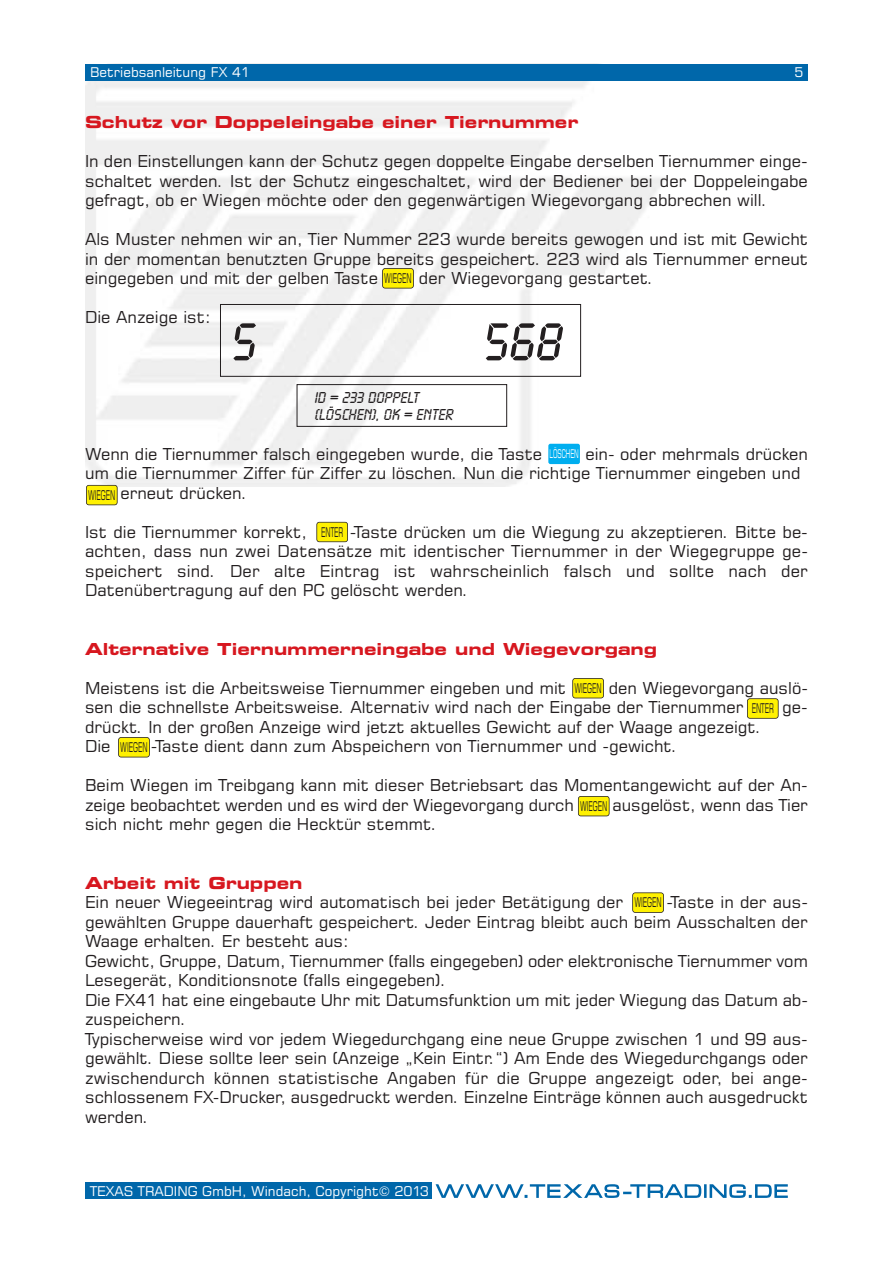
<style>
.page{position:relative;width:893px;height:1263px;background:#fff}
.page>*{position:absolute;margin:0;border:0;box-sizing:border-box;transform-origin:0 0}
.t1{font:55.5px "Lcd D";color:#231f20}
.t2{font:16.5px/19.5px "Square 721 BT";color:#231f20}
.t3{font:700 expanded 16.5px "Square 721 BT";color:#d7171f}
.t4{font:16.5px/16.5px "Lcd D";color:#231f20}
.t5{font:13.5px "Square 721 BT";color:#fff}
.t6{font:13.5px "Square 721 BT";color:#231f20;scale:.5 1}
.t7{font:12px "Square 721 BT";color:#fff;scale:.5 1}
</style>
<div class="page">
<svg style="left:436px;top:1184px;width:352px;height:14px"></svg>
<div style="left:85px;top:1182px;width:346px;height:17px;background:#0067aa"></div>
<div style="left:85px;top:64px;width:723px;height:17px;background:#0067aa"></div>
<div style="left:220px;top:304px;width:361px;height:73px;border:1px solid #231f20"></div>
<div style="left:297px;top:384px;width:210px;height:43px;border:1px solid #231f20"></div>
<div style="left:633px;top:893px;width:30px;height:19px;background:#fff101;border-radius:3px"></div>
<div style="left:632px;top:892px;width:32px;height:21px;border:2px solid #231f20;border-radius:3px"></div>
<div style="left:578px;top:796px;width:31px;height:20px;background:#fff101;border-radius:3px"></div>
<div style="left:578px;top:796px;width:31px;height:20px;border:2px solid #231f20;border-radius:3px"></div>
<div style="left:573px;top:678px;width:30px;height:20px;background:#fff101;border-radius:3px"></div>
<div style="left:572px;top:678px;width:32px;height:20px;border:2px solid #231f20;border-radius:3px"></div>
<div style="left:119px;top:737px;width:30px;height:20px;background:#fff101;border-radius:3px"></div>
<div style="left:118px;top:737px;width:32px;height:20px;border:2px solid #231f20;border-radius:3px"></div>
<div style="left:86px;top:485px;width:31px;height:20px;background:#fff101;border-radius:3px"></div>
<div style="left:86px;top:485px;width:32px;height:20px;border:2px solid #231f20;border-radius:3px"></div>
<div style="left:383px;top:269px;width:30px;height:19px;background:#fff101;border-radius:3px"></div>
<div style="left:382px;top:268px;width:32px;height:20px;border:2px solid #231f20;border-radius:3px"></div>
<div style="left:317px;top:522px;width:31px;height:20px;background:#fff101;border-radius:3px"></div>
<div style="left:316px;top:522px;width:32px;height:20px;border:2px solid #231f20;border-radius:3px"></div>
<div style="left:747px;top:699px;width:31px;height:19px;background:#fff101;border-radius:3px"></div>
<div style="left:747px;top:698px;width:32px;height:21px;border:2px solid #231f20;border-radius:3px"></div>
<div style="left:548px;top:444px;width:32px;height:20px;background:#00aeef;border-radius:2px"></div>
<p class="t5" style="left:90px;top:68px;width:161px">Betriebsanleitung FX 41</p>
<p class="t5" style="left:794px;top:68px;width:11px">5</p>
<p class="t3" style="left:85px;top:116px;width:495px">Schutz vor Doppeleingabe einer Tiernummer</p>
<p class="t2" style="left:85px;top:153px;width:724px;text-align:justify">In den Einstellungen kann der Schutz gegen doppelte Eingabe derselben Tiernummer einge&shy;schaltet werden. Ist der Schutz eingeschaltet, wird der Bediener bei der Doppeleingabe gefragt, ob er Wiegen möchte oder den gegenwärtigen Wiegevorgang abbrechen will.</p>
<p class="t2" style="left:85px;top:231px;width:724px;text-align:justify">Als Muster nehmen wir an, Tier Nummer 223 wurde bereits gewogen und ist mit Gewicht in der momentan benutzten Gruppe bereits gespeichert. 223 wird als Tiernummer erneut eingegeben und mit der gelben Taste</p>
<p class="t2" style="left:419px;top:270px;width:236px">der Wiegevorgang gestartet.</p>
<p class="t6" style="left:384px;top:273px;width:56px">WIEGEN</p>
<p class="t2" style="left:85px;top:309px;width:127px">Die Anzeige ist:</p>
<h1 class="t1" style="left:228px;top:309px;width:29px">S</h1>
<h1 class="t1" style="left:481px;top:309px;width:81px">568</h1>
<p class="t4" style="left:314px;top:389px;width:140px">ID = 233 DOPPELT (LÖSCHEN), OK = ENTER</p>
<p class="t7" style="left:549px;top:449px;width:60px">LÖSCHEN</p>
<p class="t2" style="left:85px;top:446px;width:459px">Wenn die Tiernummer falsch eingegeben wurde, die Taste</p>
<p class="t2" style="left:585px;top:446px;width:224px">ein- oder mehrmals drücken</p>
<p class="t2" style="left:85px;top:465px;width:717px">um die Tiernummer Ziffer für Ziffer zu löschen. Nun die richtige Tiernummer eingeben und</p>
<p class="t2" style="left:120px;top:485px;width:128px">erneut drücken.</p>
<p class="t2" style="left:85px;top:524px;width:223px">Ist die Tiernummer korrekt,</p>
<p class="t6" style="left:88px;top:490px;width:56px">WIEGEN</p>
<p class="t2" style="left:85px;top:524px;width:724px;text-align:justify;text-indent:265px">-Taste drücken um die Wiegung zu akzeptieren. Bitte be&shy;achten, dass nun zwei Datensätze mit identischer Tiernummer in der Wiegegruppe ge&shy;speichert sind. Der alte Eintrag ist wahrscheinlich falsch und sollte nach der Datenübertragung auf den PC gelöscht werden.</p>
<p class="t6" style="left:321px;top:527px;width:46px">ENTER</p>
<p class="t3" style="left:85px;top:643px;width:574px">Alternative Tiernummerneingabe und Wiegevorgang</p>
<p class="t2" style="left:85px;top:680px;width:482px">Meistens ist die Arbeitsweise Tiernummer eingeben und mit</p>
<p class="t2" style="left:85px;top:680px;width:724px;text-indent:524px">den Wiegevorgang auslö&shy;sen die schnellste Arbeitsweise. Alternativ wird nach der Eingabe der Tiernummer</p>
<p class="t6" style="left:574px;top:683px;width:56px">WIEGEN</p>
<p class="t6" style="left:752px;top:703px;width:46px">ENTER</p>
<p class="t2" style="left:782px;top:699px;width:27px">ge-</p>
<p class="t2" style="left:85px;top:719px;width:678px">drückt. In der großen Anzeige wird jetzt aktuelles Gewicht auf der Waage angezeigt.<br>Die</p>
<p class="t2" style="left:151px;top:738px;width:528px">-Taste dient dann zum Abspeichern von Tiernummer und -gewicht.</p>
<p class="t2" style="left:85px;top:777px;width:724px">Beim Wiegen im Treibgang kann mit dieser Betriebsart das Momentangewicht auf der An&shy;zeige beobachtet werden und es wird der Wiegevorgang durch</p>
<p class="t6" style="left:120px;top:742px;width:56px">WIEGEN</p>
<p class="t2" style="left:613px;top:797px;width:197px">ausgelöst, wenn das Tier</p>
<p class="t6" style="left:580px;top:801px;width:56px">WIEGEN</p>
<p class="t2" style="left:85px;top:816px;width:353px">sich nicht mehr gegen die Hecktür stemmt.</p>
<p class="t3" style="left:85px;top:877px;width:219px">Arbeit mit Gruppen</p>
<p class="t2" style="left:85px;top:894px;width:540px">Ein neuer Wiegeeintrag wird automatisch bei jeder Betätigung der</p>
<p class="t2" style="left:85px;top:894px;width:724px;text-indent:581px">-Taste in der aus&shy;gewählten Gruppe dauerhaft gespeichert. Jeder Eintrag bleibt auch beim Ausschalten der Waage erhalten. Er besteht aus:<br>Gewicht, Gruppe, Datum, Tiernummer (falls eingegeben) oder elektronische Tiernummer vom Lesegerät, Konditionsnote (falls eingegeben).<br>Die FX41 hat eine eingebaute Uhr mit Datumsfunktion um mit jeder Wiegung das Datum ab&shy;zuspeichern.<br>Typischerweise wird vor jedem Wiegedurchgang eine neue Gruppe zwischen 1 und 99 aus&shy;gewählt. Diese sollte leer sein (Anzeige „Kein Eintr.“) Am Ende des Wiegedurchgangs oder zwischendurch können statistische Angaben für die Gruppe angezeigt oder, bei ange&shy;schlossenem FX-Drucker, ausgedruckt werden. Einzelne Einträge können auch ausgedruckt werden.</p>
<p class="t6" style="left:634px;top:897px;width:56px">WIEGEN</p>
<p class="t5" style="left:90px;top:1186px;width:340px">TEXAS TRADING GmbH, Windach, Copyright© 2013</p>
</div>
